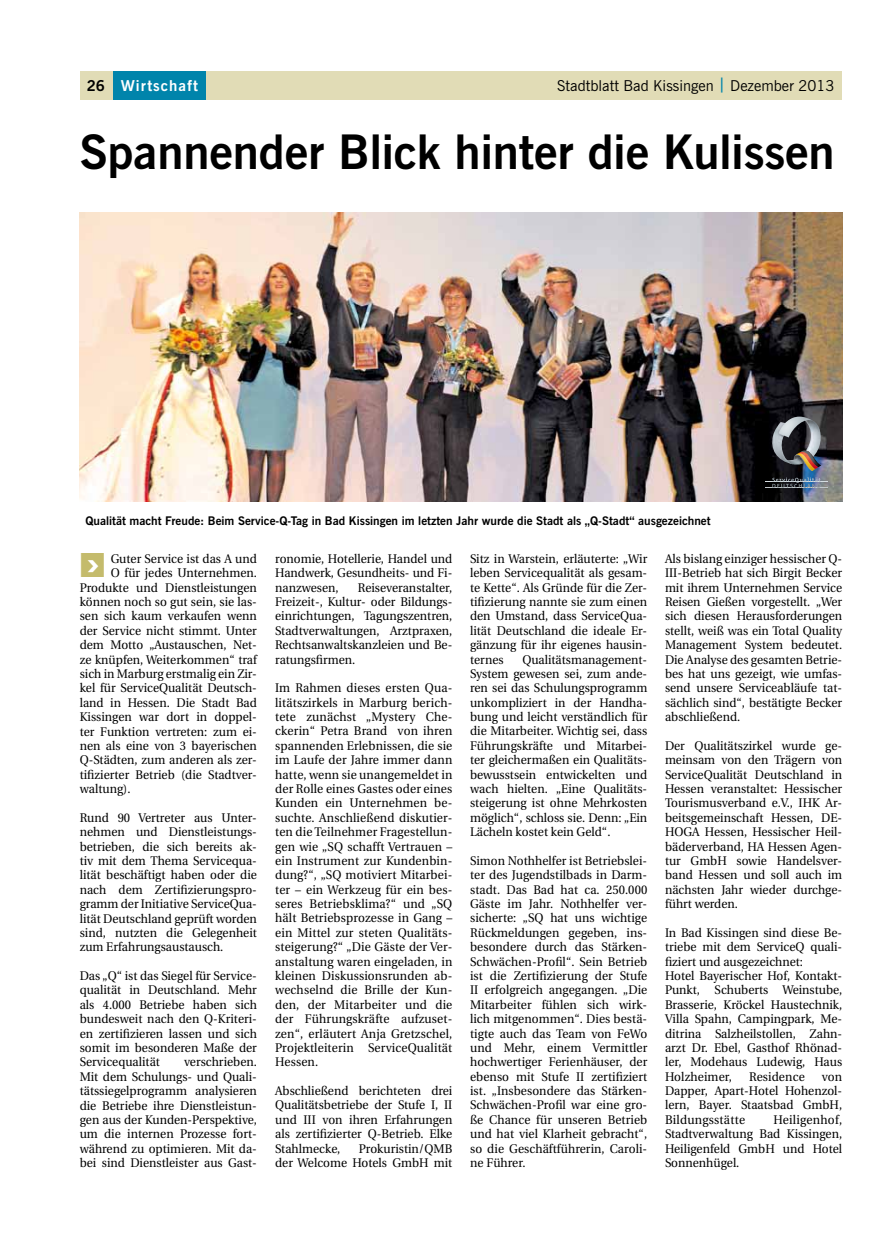
<style>
.page{position:relative;width:886px;height:1241px;background:#fff}
.page>*{position:absolute;margin:0;border:0;box-sizing:border-box;transform-origin:0 0}
.t1{font:700 47.5px "News Gothic BT";letter-spacing:-.005em;color:#000}
.t2{font:700 37.62px "News Gothic BT";color:#fff;scale:1.2 1}
.t3{font:15px "News Gothic BT";color:#000}
.t4{font:700 15px "News Gothic BT";letter-spacing:.07em;color:#fff}
.t5{font:12.5px/14.4px "Utopia";color:#000;text-align:justify;scale:.95 1}
.t6{font:700 11.88px "News Gothic BT";color:#000}
.s1{color:#000}
.s2{font-weight:700;color:#0084ab}
</style>
<div class="page">
<div style="left:80px;top:71px;width:762px;height:28px;background:#e1dcb6"></div>
<div style="left:113px;top:71px;width:93px;height:28px;background:#0084ab"></div>
<img style="left:80px;top:213px;width:762px;height:288px">
<img style="left:765px;top:487px;width:62px;height:1px">
<img style="left:772px;top:484px;width:48px;height:4px">
<img style="left:765px;top:481px;width:62px;height:1px">
<img style="left:772px;top:477px;width:48px;height:4px">
<img style="left:784px;top:419px;width:37px;height:46px">
<img style="left:771px;top:422px;width:22px;height:42px">
<img style="left:778px;top:416px;width:35px;height:21px">
<img style="left:794px;top:453px;width:1px;height:18px">
<img style="left:795px;top:452px;width:20px;height:19px">
<img style="left:800px;top:450px;width:21px;height:17px">
<img style="left:798px;top:452px;width:20px;height:17px">
<p class="t4" style="left:87px;top:77px;width:113px"><span class="s1">26</span> Wirtschaft</p>
<p class="t3" style="left:557px;top:77px;width:279px">Stadtblatt Bad Kissingen <span class="s2">|</span> Dezember 2013</p>
<h1 class="t1" style="left:80px;top:123px;width:756px">Spannender Blick hinter die Kulissen</h1>
<p class="t6" style="left:85px;top:513px;width:627px">Qualität macht Freude: Beim Service-Q-Tag in Bad Kissingen im letzten Jahr wurde die Stadt als „Q-Stadt“ ausgezeichnet</p>
<p class="t5" style="left:111px;top:551px;width:155px">Guter Service ist das A und</p>
<p class="t5" style="left:111px;top:566px;width:155px">O für jedes Unternehmen.</p>
<p class="t5" style="left:80px;top:580px;width:188px">Produkte und Dienstleistungen</p>
<p class="t5" style="left:80px;top:594px;width:188px">können noch so gut sein, sie las-</p>
<p class="t5" style="left:80px;top:609px;width:188px">sen sich kaum verkaufen wenn</p>
<p class="t5" style="left:80px;top:623px;width:188px">der Service nicht stimmt. Unter</p>
<p class="t5" style="left:80px;top:638px;width:188px">dem Motto „Austauschen, Net-</p>
<p class="t5" style="left:80px;top:652px;width:188px">ze knüpfen, Weiterkommen“ traf</p>
<p class="t5" style="left:80px;top:666px;width:188px">sich in Marburg erstmalig ein Zir-</p>
<p class="t5" style="left:80px;top:681px;width:188px">kel für ServiceQualität Deutsch-</p>
<p class="t5" style="left:80px;top:695px;width:188px">land in Hessen. Die Stadt Bad</p>
<p class="t5" style="left:80px;top:709px;width:188px">Kissingen war dort in doppel-</p>
<p class="t5" style="left:80px;top:724px;width:188px">ter Funktion vertreten: zum ei-</p>
<p class="t5" style="left:80px;top:738px;width:188px">nen als eine von 3 bayerischen</p>
<p class="t5" style="left:80px;top:753px;width:188px">Q-Städten, zum anderen als zer-</p>
<p class="t5" style="left:80px;top:767px;width:188px">tifizierter Betrieb (die Stadtver-</p>
<p class="t5" style="left:80px;top:781px;width:55px">waltung).</p>
<p class="t5" style="left:80px;top:810px;width:188px">Rund 90 Vertreter aus Unter&shy;nehmen und Dienstleistungs&shy;betrieben, die sich bereits ak&shy;tiv mit dem Thema Servicequa&shy;lität beschäftigt haben oder die nach dem Zertifizierungspro&shy;gramm der Initiative ServiceQua&shy;lität Deutschland geprüft worden sind, nutzten die Gelegenheit zum Erfahrungsaustausch.</p>
<p class="t5" style="left:80px;top:968px;width:188px">Das „Q“ ist das Siegel für Service&shy;qualität in Deutschland. Mehr als 4.000 Betriebe haben sich bundesweit nach den Q-Kriteri&shy;en zertifizieren lassen und sich somit im besonderen Maße der Servicequalität</p>
<h2 class="t2" style="left:85px;top:539px;width:14px">›</h2>
<p class="t5" style="left:80px;top:1054px;width:188px;text-indent:104px">verschrieben.<br>Mit dem Schulungs- und Quali&shy;tätssiegelprogramm analysieren die Betriebe ihre Dienstleistun&shy;gen aus der Kunden-Perspektive, um die internen Prozesse fort&shy;während zu optimieren. Mit da&shy;bei sind Dienstleister aus Gast-</p>
<p class="t5" style="left:275px;top:551px;width:188px">ronomie, Hotellerie, Handel und Handwerk, Gesundheits- und Fi&shy;nanzwesen,</p>
<p class="t5" style="left:275px;top:580px;width:188px;text-indent:83px">Reiseveranstalter, Freizeit-, Kultur- oder Bildungs&shy;einrichtungen, Tagungszentren, Stadtverwaltungen, Arztpraxen, Rechtsanwaltskanzleien und Be&shy;ratungsfirmen.</p>
<p class="t5" style="left:275px;top:681px;width:188px">Im Rahmen dieses ersten Qua&shy;litätszirkels in Marburg berich&shy;tete zunächst „Mystery Che&shy;ckerin“ Petra Brand von ihren spannenden Erlebnissen, die sie im Laufe der Jahre immer dann hatte, wenn sie unangemeldet in der Rolle eines Gastes oder eines Kunden ein Unternehmen be&shy;suchte. Anschließend diskutier&shy;ten die Teilnehmer Fragestellun&shy;gen wie „SQ schafft Vertrauen – ein Instrument zur Kundenbin&shy;dung?“, „SQ motiviert Mitarbei&shy;ter – ein Werkzeug für ein bes&shy;seres Betriebsklima?“ und „SQ hält Betriebsprozesse in Gang – ein Mittel zur steten Qualitäts&shy;steigerung?“ „Die Gäste der Ver&shy;anstaltung waren eingeladen, in kleinen Diskussionsrunden ab&shy;wechselnd die Brille der Kun&shy;den, der Mitarbeiter und die der Führungskräfte aufzuset&shy;zen“, erläutert Anja Gretzschel, Projektleiterin ServiceQualität Hessen.</p>
<p class="t5" style="left:275px;top:1083px;width:188px">Abschließend berichteten drei Qualitätsbetriebe der Stufe I, II und III von ihren Erfahrungen als zertifizierter Q-Betrieb. Elke Stahlmecke,</p>
<p class="t5" style="left:275px;top:1141px;width:188px;text-align:right">Prokuristin/QMB<br>der Welcome Hotels GmbH mit</p>
<p class="t5" style="left:470px;top:551px;width:188px">Sitz in Warstein, erläuterte: „Wir leben Servicequalität als gesam&shy;te Kette“. Als Gründe für die Zer&shy;tifizierung nannte sie zum einen den Umstand, dass ServiceQua&shy;lität Deutschland die ideale Er&shy;gänzung für ihr eigenes hausin&shy;ternes</p>
<p class="t5" style="left:470px;top:652px;width:188px;text-indent:52px">Qualitätsmanagement-System gewesen sei, zum ande&shy;ren sei das Schulungsprogramm unkompliziert in der Handha&shy;bung und leicht verständlich für die Mitarbeiter. Wichtig sei, dass Führungskräfte und Mitarbei&shy;ter gleichermaßen ein Qualitäts&shy;bewusstsein entwickelten und wach hielten. „Eine Qualitäts&shy;steigerung ist ohne Mehrkosten möglich“, schloss sie. Denn: „Ein Lächeln kostet kein Geld“.</p>
<p class="t5" style="left:470px;top:853px;width:188px">Simon Nothhelfer ist Betriebslei&shy;ter des Jugendstilbads in Darm&shy;stadt. Das Bad hat ca. 250.000<br>Gäste im Jahr. Nothhelfer ver&shy;sicherte: „SQ hat uns wichtige Rückmeldungen gegeben, ins&shy;besondere durch das Stärken-Schwächen-Profil“. Sein Betrieb ist die Zertifizierung der Stufe II erfolgreich angegangen. „Die Mitarbeiter fühlen sich wirk&shy;lich mitgenommen“. Dies bestä&shy;tigte auch das Team von FeWo und Mehr, einem Vermittler hochwertiger Ferienhäuser, der ebenso mit Stufe II zertifiziert ist. „Insbesondere das Stärken-Schwächen-Profil war eine gro&shy;ße Chance für unseren Betrieb und hat viel Klarheit gebracht“, so die Geschäftführerin, Caroli&shy;ne Führer.</p>
<p class="t5" style="left:665px;top:551px;width:188px">Als bislang einziger hessischer Q-III-Betrieb hat sich Birgit Becker mit ihrem Unternehmen Service Reisen Gießen vorgestellt. „Wer sich diesen Herausforderungen stellt, weiß was ein Total Quality Management System bedeutet.<br>Die Analyse des gesamten Betrie&shy;bes hat uns gezeigt, wie umfas&shy;send unsere Serviceabläufe tat&shy;sächlich sind“, bestätigte Becker abschließend.</p>
<p class="t5" style="left:665px;top:738px;width:188px">Der Qualitätszirkel wurde ge&shy;meinsam von den Trägern von ServiceQualität Deutschland in Hessen veranstaltet: Hessischer Tourismusverband e.V., IHK Ar&shy;beitsgemeinschaft Hessen, DE-HOGA Hessen, Hessischer Heil&shy;bäderverband, HA Hessen Agen&shy;tur GmbH sowie Handelsver&shy;band Hessen und soll auch im nächsten Jahr wieder durchge&shy;führt werden.</p>
<p class="t5" style="left:665px;top:925px;width:188px;text-align:left">In Bad Kissingen sind diese Be&shy;triebe mit dem ServiceQ quali&shy;fiziert und ausgezeichnet:<br>Hotel Bayerischer Hof, Kontakt-<br>Punkt, Schuberts Weinstube,<br>Brasserie, Kröckel Haustechnik,<br>Villa Spahn, Campingpark, Me&shy;ditrina Salzheilstollen, Zahn&shy;arzt Dr. Ebel, Gasthof Rhönad&shy;ler, Modehaus Ludewig, Haus<br>Holzheimer,</p>
<p class="t5" style="left:749px;top:1069px;width:60px">Residence</p>
<p class="t5" style="left:665px;top:1069px;width:188px;text-indent:157px">von Dapper, Apart-Hotel Hohenzol&shy;lern, Bayer. Staatsbad GmbH, Bildungsstätte</p>
<p class="t5" style="left:665px;top:1112px;width:188px;text-indent:108px">Heiligenhof, Stadtverwaltung Bad Kissingen, Heiligenfeld GmbH und Hotel Sonnenhügel.</p>
</div>
